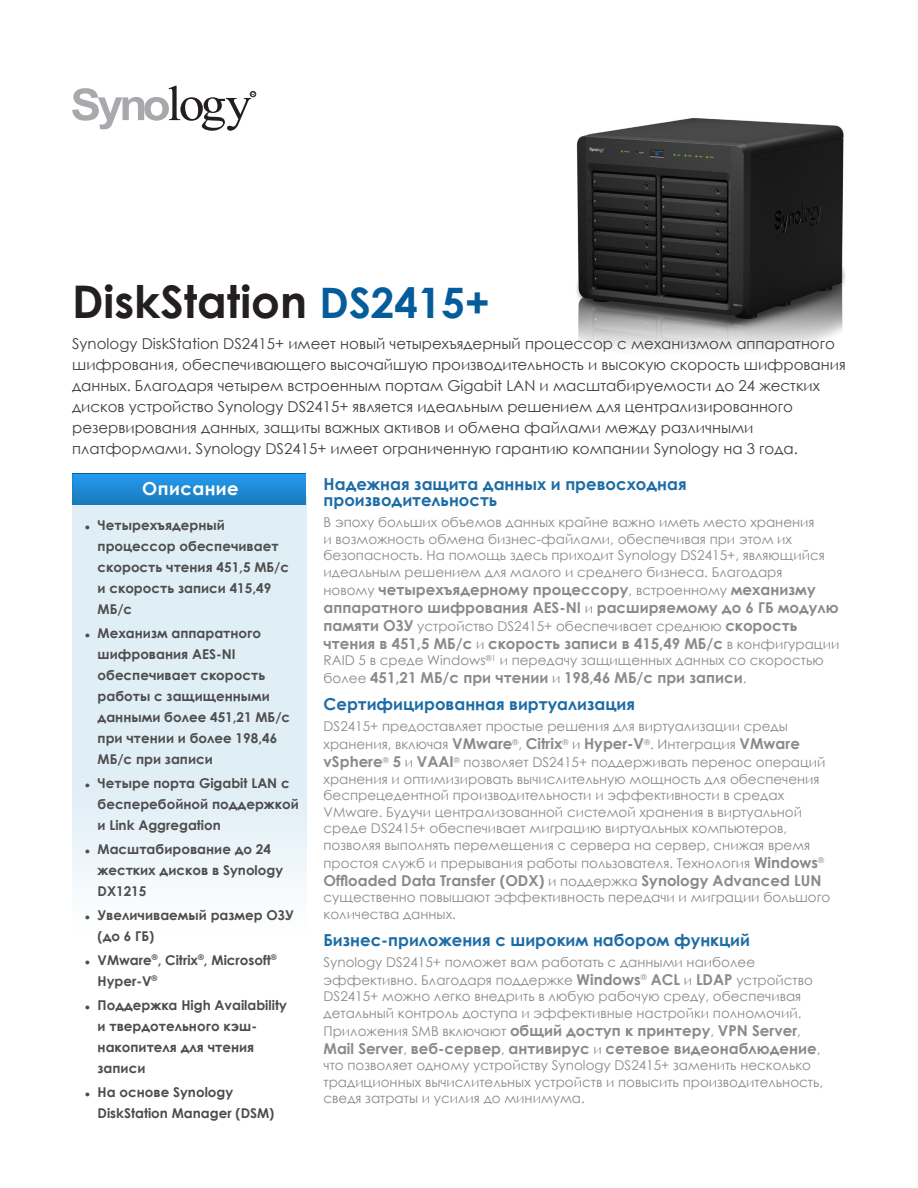
<style>
.page{position:relative;width:918px;height:1188px;background:#fff}
.page>*{position:absolute;margin:0;border:0;box-sizing:border-box;transform-origin:0 0}
.ChapterTitle{font:700 45px "Century Gothic";color:#231f20}
.ChapterTitleHighligh{font:700 18px "Century Gothic";letter-spacing:.025em;color:#fff}
.BodyHeading{font:700 16.5px/16.5px "Century Gothic";color:#1d6ca5}
.ChapterTitleDesc{font:15px/21px "Century Gothic";color:#3e3e3f}
.BodyContent{font:700 15px/18px "Century Gothic";color:#8a8a8d}
.BodyContent-2{font:13.5px/16.5px "Century Gothic";color:#8a8a8d}
.ChapterTitleBullet{font:700 13.5px/21px "Century Gothic";color:#4e4d4e}
.s1{font-size:42px;color:#045c9b}
.s2{font-family:"Arial";font-size:9px}
.s3{font-weight:400;font-size:13.5px}
.s4{font-weight:700;font-size:15px}
</style>
<div class="page">
<img style="left:576px;top:118px;width:270px;height:233px">
<svg style="left:72px;top:86px;width:184px;height:45px"></svg>
<img style="left:72px;top:504px;width:234px;height:380px">
<img style="left:72px;top:474px;width:234px;height:30px">
<p class="ChapterTitle" style="left:72px;top:268px;width:419px">DiskStation <span class="s1">DS2415+</span></p>
<p class="ChapterTitleDesc" style="left:72px;top:333px;width:775px">Synology DiskStation DS2415+ имеет новый четырехъядерный процессор с механизмом аппаратного шифрования, обеспечивающего высочайшую производительность и высокую скорость шифрования данных. Благодаря четырем встроенным портам Gigabit LAN и масштабируемости до 24 жестких дисков устройство Synology DS2415+ является идеальным решением для централизированного резервирования данных, защиты важных активов и обмена файлами между различными платформами. Synology DS2415+ имеет ограниченную гарантию компании Synology на 3 года.</p>
<p class="ChapterTitleHighligh" style="left:142px;top:475px;width:98px">Описание</p>
<p class="ChapterTitleBullet" style="left:98px;top:514px;width:193px;text-indent:-13px"><span class="s2">●</span> Четырехъядерный процессор обеспечивает скорость чтения 451,5 МБ/с и скорость записи 415,49<br>МБ/с</p>
<p class="ChapterTitleBullet" style="left:98px;top:622px;width:194px;text-indent:-13px"><span class="s2">●</span> Механизм аппаратного шифрования AES-NI обеспечивает скорость работы с защищенными данными более 451,21 МБ/с при чтении и более 198,46<br>МБ/с при записи</p>
<p class="ChapterTitleBullet" style="left:98px;top:772px;width:203px;text-indent:-13px"><span class="s2">●</span> Четыре порта Gigabit LAN с бесперебойной поддержкой и Link Aggregation</p>
<p class="ChapterTitleBullet" style="left:98px;top:838px;width:187px;text-indent:-13px"><span class="s2">●</span> Масштабирование до 24 жестких дисков в Synology<br>DX1215</p>
<p class="ChapterTitleBullet" style="left:98px;top:904px;width:198px;text-indent:-13px"><span class="s2">●</span> Увеличиваемый размер ОЗУ (до 6 ГБ)</p>
<p class="ChapterTitleBullet" style="left:98px;top:949px;width:181px;text-indent:-13px"><span class="s2">●</span> VMware<sup>®</sup>, Citrix<sup>®</sup>, Microsoft<sup>®<br></sup>Hyper-V<sup>®</sup></p>
<p class="ChapterTitleBullet" style="left:98px;top:994px;width:191px;text-indent:-13px"><span class="s2">●</span> Поддержка High Availability и твердотельного кэш&shy;накопителя для чтения записи</p>
<p class="ChapterTitleBullet" style="left:98px;top:1081px;width:178px;text-indent:-13px"><span class="s2">●</span> На основе Synology<br>DiskStation Manager (DSM)</p>
<p class="BodyHeading" style="left:324px;top:475px;width:365px">Надежная защита данных и превосходная производительность</p>
<p class="BodyContent-2" style="left:324px;top:514px;width:503px">В эпоху больших объемов данных крайне важно иметь место хранения и возможность обмена бизнес-файлами, обеспечивая при этом их безопасность. На помощь здесь приходит Synology DS2415+, являющийся идеальным решением для малого и среднего бизнеса. Благодаря</p>
<p class="BodyContent" style="left:324px;top:579px;width:517px"><span class="s3">новому</span> четырехъядерному процессору<span class="s3">, встроенному</span> механизму аппаратного шифрования AES-NI <span class="s3">и</span> расширяемому до 6 ГБ модулю</p>
<p class="BodyContent-2" style="left:324px;top:617px;width:475px"><span class="s4">памяти ОЗУ</span> устройство DS2415+ обеспечивает среднюю <span class="s4">скорость</span></p>
<p class="BodyContent" style="left:324px;top:633px;width:517px">чтения в 451,5 МБ/с <span class="s3">и</span> скорость записи в 415,49 МБ/с <span class="s3">в конфигурации</span></p>
<p class="BodyContent-2" style="left:324px;top:652px;width:502px">RAID 5 в среде Windows<sup>®1</sup> и передачу защищенных данных со скоростью</p>
<p class="BodyContent" style="left:324px;top:668px;width:424px"><span class="s3">более</span> 451,21 МБ/с при чтении <span class="s3">и</span> 198,46 МБ/с при записи<span class="s3">.</span></p>
<p class="BodyHeading" style="left:324px;top:695px;width:313px">Сертифицированная виртуализация</p>
<p class="BodyContent-2" style="left:324px;top:717px;width:503px;line-height:18px">DS2415+ предоставляет простые решения для виртуализации среды хранения, включая <span class="s4">VMware</span><sup>®</sup>, <span class="s4">Citrix</span><sup>®</sup> и <span class="s4">Hyper-V</span><sup>®</sup>. Интеграция <span class="s4">VMware vSphere</span><sup>®</sup> <span class="s4">5</span> и <span class="s4">VAAI</span><sup>®</sup> позволяет DS2415+ поддерживать перенос операций</p>
<p class="BodyContent-2" style="left:324px;top:770px;width:498px">хранения и оптимизировать вычислительную мощность для обеспечения беспрецедентной производительности и эффективности в средах VMware. Будучи централизованной системой хранения в виртуальной среде DS2415+ обеспечивает миграцию виртуальных компьютеров, позволяя выполнять перемещения с сервера на сервер, снижая время</p>
<p class="BodyContent-2" style="left:324px;top:854px;width:502px">простоя служб и прерывания работы пользователя. Технология <span class="s4">Windows</span><sup>®</sup></p>
<p class="BodyContent" style="left:324px;top:870px;width:499px">Offloaded Data Transfer (ODX) <span class="s3">и поддержка</span> Synology Advanced LUN</p>
<p class="BodyContent-2" style="left:324px;top:889px;width:508px">существенно повышают эффективность передачи и миграции большого количества данных.</p>
<p class="BodyHeading" style="left:324px;top:931px;width:428px">Бизнес-приложения с широким набором функций</p>
<p class="BodyContent-2" style="left:324px;top:952px;width:491px;line-height:18px">Synology DS2415+ поможет вам работать с данными наиболее эффективно. Благодаря поддержке <span class="s4">Windows</span><sup>®</sup> <span class="s4">ACL</span> и <span class="s4">LDAP</span> устройство</p>
<p class="BodyContent-2" style="left:324px;top:988px;width:479px">DS2415+ можно легко внедрить в любую рабочую среду, обеспечивая детальный контроль доступа и эффективные настройки полномочий.</p>
<p class="BodyContent" style="left:324px;top:1020px;width:498px"><span class="s3">Приложения SMB включают</span> общий доступ к принтеру<span class="s3">,</span> VPN Server<span class="s3">,<br></span>Mail Server<span class="s3">,</span> веб-сервер<span class="s3">,</span> антивирус <span class="s3">и</span> сетевое видеонаблюдение<span class="s3">,</span></p>
<p class="BodyContent-2" style="left:324px;top:1057px;width:501px">что позволяет одному устройству Synology DS2415+ заменить несколько традиционных вычислительных устройств и повысить производительность, сведя затраты и усилия до минимума.</p>
</div>
